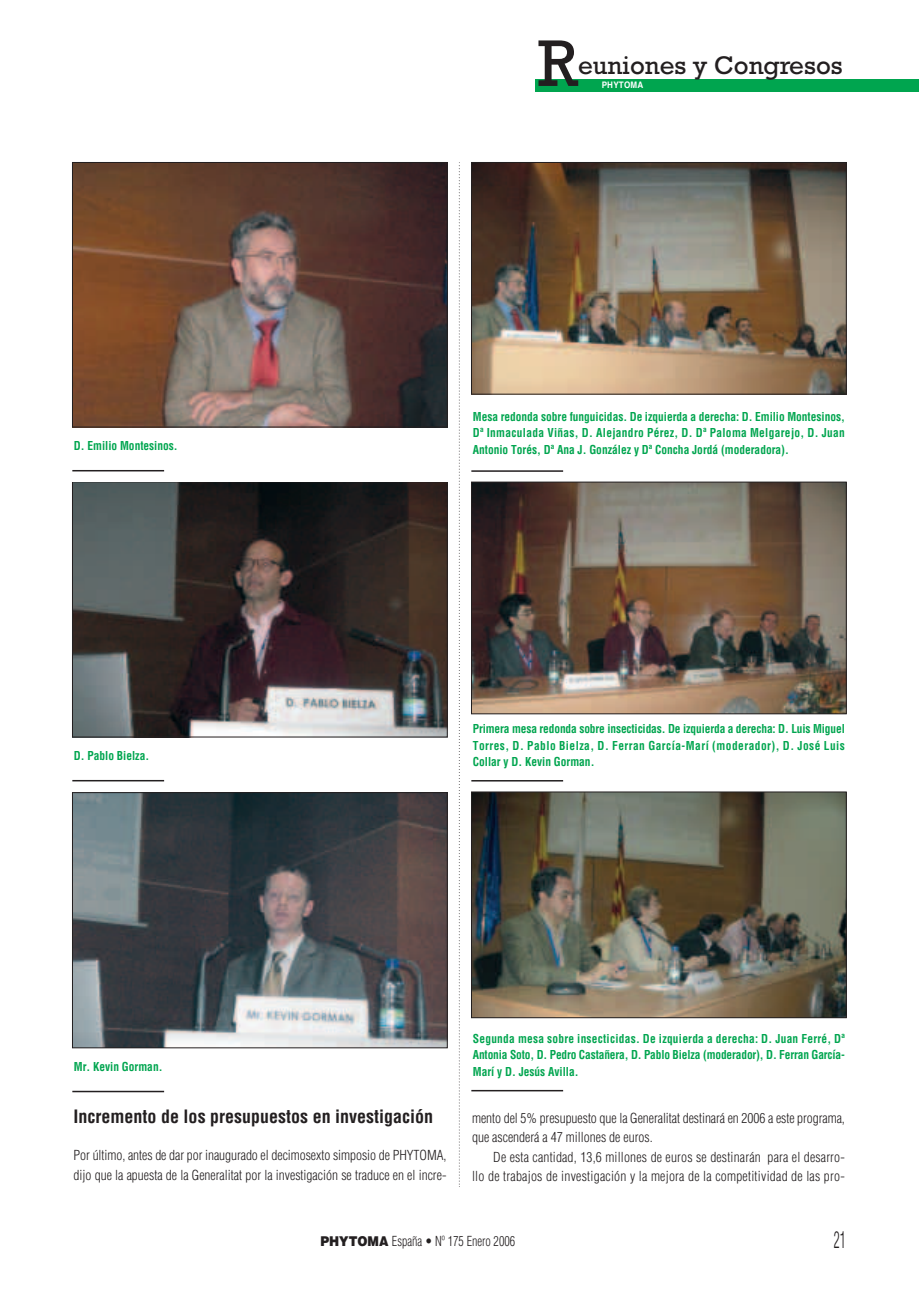
<style>
.page{position:relative;width:919px;height:1289px;background:#fff}
.page>*{position:absolute;margin:0;border:0;box-sizing:border-box;transform-origin:0 0}
.t1{font:67.05px "Rockwell";color:#231f20}
.t2{font:25.95px "Rockwell";color:#231f20}
.t3{font:300 condensed 22.5px "Helvetica";color:#231f20;scale:.6 1}
.t4{font:700 condensed 18px "Helvetica";color:#231f20}
.t5{font:300 condensed 13.5px/19.5px "Helvetica";color:#231f20}
.t6{font:300 condensed 13.5px/19.5px "Helvetica";letter-spacing:.02em;color:#231f20;text-align:right}
.t7{font:300 condensed 13.5px "Helvetica";color:#231f20;scale:.9 1}
.t8{font:700 condensed 12px/16.5px "Helvetica";color:#00a54f;text-align:justify;scale:.95 1}
.t9{font:700 9px "Helvetica";letter-spacing:.03em;color:#fff;scale:.9 1}
.s1{font-weight:900;font-stretch:normal}
</style>
<div class="page">
<svg style="left:459px;top:162px;width:1px;height:1025px"></svg>
<img style="left:473px;top:164px;width:371px;height:228px">
<div style="left:471px;top:162px;width:375px;height:232px;border:1px solid #231f20"></div>
<hr style="left:471px;top:470px;width:92px;height:2px;background:#231f20">
<img style="left:74px;top:483px;width:371px;height:252px">
<div style="left:72px;top:481px;width:375px;height:256px;border:1px solid #231f20"></div>
<hr style="left:72px;top:780px;width:92px;height:1px;background:#231f20">
<img style="left:74px;top:794px;width:371px;height:251px">
<div style="left:72px;top:792px;width:375px;height:255px;border:1px solid #231f20"></div>
<hr style="left:72px;top:1090px;width:92px;height:2px;background:#231f20">
<img style="left:473px;top:484px;width:371px;height:228px">
<div style="left:471px;top:482px;width:375px;height:232px;border:1px solid #231f20"></div>
<hr style="left:471px;top:780px;width:92px;height:1px;background:#231f20">
<img style="left:473px;top:793px;width:371px;height:222px">
<div style="left:471px;top:791px;width:375px;height:226px;border:1px solid #231f20"></div>
<hr style="left:471px;top:1089px;width:92px;height:2px;background:#231f20">
<div style="left:72px;top:328px;width:375px;height:154px;background:#fff"></div>
<img style="left:74px;top:164px;width:371px;height:261px">
<div style="left:72px;top:162px;width:375px;height:265px;border:1px solid #231f20"></div>
<hr style="left:72px;top:470px;width:92px;height:1px;background:#231f20">
<div style="left:534px;top:79px;width:384px;height:12px;background:#00a54f"></div>
<h1 class="t1" style="left:537px;top:40px;width:42px">R</h1>
<h2 class="t2" style="left:578px;top:56px;width:266px">euniones y Congresos</h2>
<p class="t9" style="left:601px;top:82px;width:48px">PHYTOMA</p>
<p class="t8" style="left:74px;top:438px;width:111px">D. Emilio Montesinos.</p>
<p class="t8" style="left:473px;top:409px;width:393px">Mesa redonda sobre funguicidas. De izquierda a derecha: D. Emilio Montesinos, Dª Inmaculada Viñas, D. Alejandro Pérez, D. Dª Paloma Melgarejo, D. Juan Antonio Torés, Dª Ana J. González y Dª Concha Jordá (moderadora).</p>
<p class="t8" style="left:74px;top:748px;width:81px">D. Pablo Bielza.</p>
<p class="t8" style="left:473px;top:721px;width:393px">Primera mesa redonda sobre insecticidas. De izquierda a derecha: D. Luis Miguel Torres, D. Pablo Bielza, D. Ferran García-Marí (moderador), D. José Luis Collar y D. Kevin Gorman.</p>
<p class="t8" style="left:74px;top:1059px;width:95px">Mr. Kevin Gorman.</p>
<h3 class="t4" style="left:74px;top:1109px;width:361px">Incremento de los presupuestos en investigación</h3>
<p class="t5" style="left:74px;top:1146px;width:374px">Por último, antes de dar por inaugurado el decimosexto simposio de PHYTOMA, dijo que la apuesta de la Generalitat por la investigación se traduce en el incre-</p>
<p class="t8" style="left:473px;top:1031px;width:393px">Segunda mesa sobre insecticidas. De izquierda a derecha: D. Juan Ferré, Dª Antonia Soto, D. Pedro Castañera, D. Pablo Bielza (moderador), D. Ferran García-Marí y D. Jesús Avilla.</p>
<p class="t5" style="left:472px;top:1109px;width:374px">mento del 5% presupuesto que la Generalitat destinará en 2006 a este programa, que ascenderá a 47 millones de euros.</p>
<p class="t6" style="left:472px;top:1148px;width:374px">De esta cantidad, 13,6 millones de euros se destinarán para el desarro-<br>llo de trabajos de investigación y la mejora de la competitividad de las pro-</p>
<p class="t7" style="left:320px;top:1235px;width:218px"><span class="s1">PHYTOMA</span> España • Nº 175 Enero 2006</p>
<h3 class="t3" style="left:833px;top:1230px;width:21px">21</h3>
</div>
